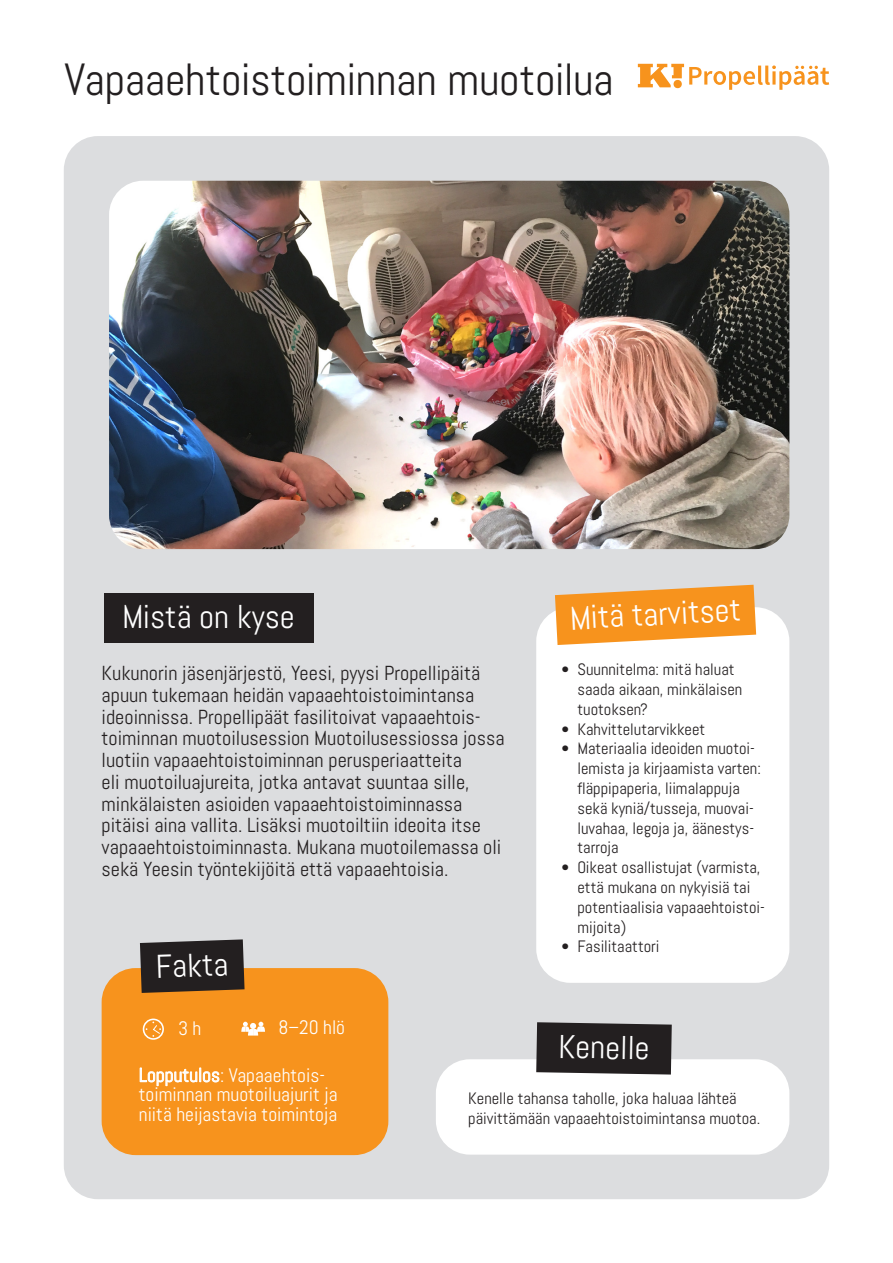
<style>
.page{position:relative;width:893px;height:1263px;background:#fff}
.page>*{position:absolute;margin:0;border:0;box-sizing:border-box;transform-origin:0 0}
.t1{font:45px "Abel";letter-spacing:-.005em;color:#231f20}
.t2{font:33px "Abel";color:#fff}
.t3{font:20.25px/21.8px "Abel";color:#231f20}
.t4{font:19.5px/19.5px "Abel";color:#fff}
.t5{font:16.5px/19.8px "Abel";color:#231f20}
.s1{font-size:19.65px}
</style>
<div class="page">
<div style="left:64px;top:136px;width:765px;height:1063px;background:#dcdddf;border-radius:34px"></div>
<div style="left:436px;top:1059px;width:353px;height:95px;background:#fff;border-radius:34px"></div>
<svg style="left:536px;top:1022px;width:136px;height:52px;background:#2c2829"></svg>
<div style="left:104px;top:593px;width:209px;height:50px;background:#231f20"></div>
<div style="left:536px;top:607px;width:253px;height:376px;background:#fff;border-radius:34px"></div>
<svg style="left:555px;top:585px;width:201px;height:60px"></svg>
<div style="left:102px;top:968px;width:286px;height:187px;background:#f7931d;border-radius:34px"></div>
<div style="left:143px;top:1018px;width:21px;height:22px;border:2px solid #fff;border-radius:50%"></div>
<svg style="left:146px;top:1021px;width:15px;height:16px"></svg>
<svg style="left:241px;top:1022px;width:24px;height:13px"></svg>
<svg style="left:140px;top:939px;width:105px;height:54px;background:#352d29"></svg>
<img style="left:109px;top:181px;width:680px;height:368px">
<svg style="left:638px;top:64px;width:191px;height:26px"></svg>
<p class="t1" style="left:65px;top:50px;width:551px">Vapaaehtoistoiminnan muotoilua</p>
<p class="t2" style="left:122px;top:596px;width:174px">Mistä on kyse</p>
<p class="t2" style="left:569px;top:597px;width:173px;rotate:-3deg">Mitä tarvitset</p>
<p class="t5" style="left:577px;top:659px;width:166px;text-indent:-16px">• Suunnitelma: mitä haluat saada aikaan, minkälaisen tuotoksen?</p>
<p class="t5" style="left:561px;top:719px;width:145px">• Kahvittelutarvikkeet</p>
<p class="t5" style="left:577px;top:739px;width:185px;text-indent:-16px">• Materiaalia ideoiden muotoi&shy;lemista ja kirjaamista varten: fläppipaperia, liimalappuja sekä kyniä/tusseja, muovai&shy;luvahaa, legoja ja, äänestys&shy;tarroja</p>
<p class="t5" style="left:577px;top:857px;width:189px;text-indent:-16px">• Oikeat osallistujat (varmista, että mukana on nykyisiä tai potentiaalisia vapaaehtoistoi&shy;mijoita)</p>
<p class="t5" style="left:561px;top:937px;width:100px">• Fasilitaattori</p>
<p class="t3" style="left:102px;top:662px;width:404px">Kukunorin jäsenjärjestö, Yeesi, pyysi Propellipäitä apuun tukemaan heidän vapaaehtoistoimintansa ideoinnissa. Propellipäät fasilitoivat vapaaehtois&shy;toiminnan muotoilusession Muotoilusessiossa jossa luotiin vapaaehtoistoiminnan perusperiaatteita<br>eli muotoiluajureita, jotka antavat suuntaa sille, minkälaisten asioiden vapaaehtoistoiminnassa pitäisi aina vallita. Lisäksi muotoiltiin ideoita itse vapaaehtoistoiminnasta. Mukana muotoilemassa oli sekä Yeesin työntekijöitä että vapaaehtoisia.</p>
<p class="t2" style="left:155px;top:945px;width:74px;rotate:-2deg">Fakta</p>
<p class="t4" style="left:178px;top:1019px;width:25px">3 h</p>
<p class="t4" style="left:278px;top:1017px;width:68px">8–20 hlö</p>
<p class="t4" style="left:139px;top:1065px;width:200px"><span class="s1">Lopputulos</span>: Vapaaehtois&shy;toiminnan muotoiluajurit ja niitä heijastavia toimintoja</p>
<p class="t2" style="left:559px;top:1025px;width:93px;rotate:1deg">Kenelle</p>
<p class="t5" style="left:468px;top:1088px;width:293px">Kenelle tahansa taholle, joka haluaa lähteä päivittämään vapaaehtoistoimintansa muotoa.</p>
</div>
